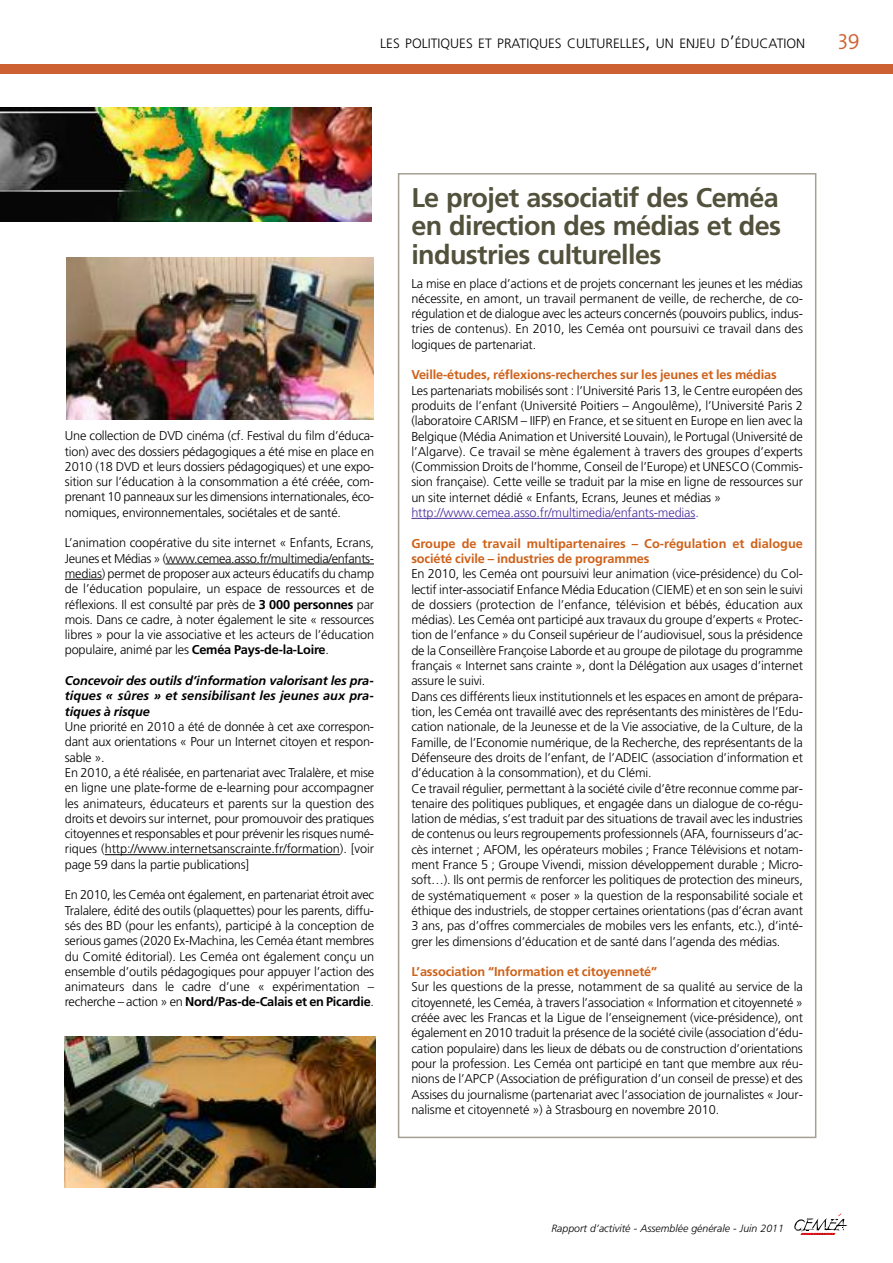
<style>
.page{position:relative;width:893px;height:1263px;background:#fff}
.page>*{position:absolute;margin:0;border:0;box-sizing:border-box;transform-origin:0 0}
.t1{font:700 27px/28.5px "Frutiger";letter-spacing:-.02em;color:#52513c;text-align:justify}
.t2{font:300 21px "The Mix";color:#ce6131}
.t3{font:300 13.5px "Frutiger";color:#000}
.t4{font:300 12.75px/15.3px "Frutiger";letter-spacing:-.01em;color:#000;text-align:justify}
.t5{font:700 12.75px/15.3px "Frutiger";letter-spacing:-.01em;color:#ce6119}
.t6{font:italic 700 12.75px/15.3px "Frutiger";color:#000;text-align:justify}
.t7{font:300 12.75px "Frutiger";letter-spacing:-.01em;color:#4b309c}
.t8{font:italic 300 10.5px "Frutiger";color:#000}
.s1{font-size:18px}
.s2{font-weight:700}
</style>
<div class="page">
<div style="left:0;top:65px;width:892px;height:9px;background:#ce6131"></div>
<svg style="left:794px;top:1213px;width:53px;height:21px"></svg>
<hr style="left:166px;top:564px;width:208px;height:1px;background:#000">
<hr style="left:65px;top:579px;width:37px;height:1px;background:#000">
<hr style="left:105px;top:854px;width:235px;height:1px;background:#000">
<img style="left:0;top:108px;width:371px;height:114px">
<div style="left:398px;top:173px;width:418px;height:965px;border:2px solid #a4a092"></div>
<hr style="left:411px;top:518px;width:284px;height:1px;background:#4b309c">
<img style="left:67px;top:258px;width:306px;height:161px">
<img style="left:64px;top:1036px;width:311px;height:152px">
<p class="t3" style="left:380px;top:35px;width:426px">LES POLITIQUES ET PRATIQUES CULTURELLES<span class="s1">,</span> UN ENJEU D<span class="s1">’</span>ÉDUCATION</p>
<h2 class="t2" style="left:838px;top:21px;width:23px">39</h2>
<p class="t4" style="left:65px;top:428px;width:311px">Une collection de DVD cinéma (cf. Festival du film d’éduca&shy;tion) avec des dossiers pédagogiques a été mise en place en 2010 (18 DVD et leurs dossiers pédagogiques) et une expo&shy;sition sur l’éducation à la consommation a été créée, com&shy;prenant 10 panneaux sur les dimensions internationales, éco&shy;nomiques, environnementales, sociétales et de santé.</p>
<p class="t4" style="left:65px;top:535px;width:311px">L’animation coopérative du site internet « Enfants, Ecrans, Jeunes et Médias » (www.cemea.asso.fr/multimedia/enfants&shy;medias) permet de proposer aux acteurs éducatifs du champ de l’éducation populaire, un espace de ressources et de réflexions. Il est consulté par près de <span class="s2">3 000 personnes</span> par mois. Dans ce cadre, à noter également le site « ressources libres » pour la vie associative et les acteurs de l’éducation populaire, animé par les <span class="s2">Ceméa Pays-de-la-Loire</span>.</p>
<p class="t6" style="left:65px;top:673px;width:311px">Concevoir des outils d’information valorisant les pra&shy;tiques « sûres » et sensibilisant les jeunes aux pra&shy;tiques à risque</p>
<p class="t4" style="left:65px;top:719px;width:311px;text-align:left">Une priorité en 2010 a été de donnée à cet axe correspon&shy;dant aux orientations « Pour un Internet citoyen et respon&shy;sable ».<br>En 2010, a été réalisée, en partenariat avec Tralalère, et mise en ligne une plate-forme de e-learning pour accompagner les animateurs, éducateurs et parents sur la question des droits et devoirs sur internet, pour promouvoir des pratiques citoyennes et responsables et pour prévenir les risques numé&shy;riques (http://www.internetsanscrainte.fr/formation). [voir page 59 dans la partie publications]</p>
<p class="t4" style="left:65px;top:887px;width:311px">En 2010, les Ceméa ont également, en partenariat étroit avec Tralalere, édité des outils (plaquettes) pour les parents, diffu&shy;sés des BD (pour les enfants), participé à la conception de serious games (2020 Ex-Machina, les Ceméa étant membres du Comité éditorial). Les Ceméa ont également conçu un ensemble d’outils pédagogiques pour appuyer l’action des animateurs dans le cadre d’une « expérimentation – recherche – action » en <span class="s2">Nord/Pas-de-Calais et en Picardie</span>.</p>
<h1 class="t1" style="left:411px;top:183px;width:371px">Le projet associatif des Ceméa en direction des médias et des industries culturelles</h1>
<p class="t4" style="left:411px;top:275px;width:393px">La mise en place d’actions et de projets concernant les jeunes et les médias nécessite, en amont, un travail permanent de veille, de recherche, de co&shy;régulation et de dialogue avec les acteurs concernés (pouvoirs publics, indus&shy;tries de contenus). En 2010, les Ceméa ont poursuivi ce travail dans des logiques de partenariat.</p>
<p class="t5" style="left:411px;top:367px;width:367px">Veille-études, réflexions-recherches sur les jeunes et les médias</p>
<p class="t4" style="left:411px;top:383px;width:393px">Les partenariats mobilisés sont : l’Université Paris 13, le Centre européen des produits de l’enfant (Université Poitiers – Angoulême), l’Université Paris 2 (laboratoire CARISM – IIFP) en France, et se situent en Europe en lien avec la Belgique (Média Animation et Université Louvain), le Portugal (Université de l’Algarve). Ce travail se mène également à travers des groupes d’experts (Commission Droits de l’homme, Conseil de l’Europe) et UNESCO (Commis&shy;sion française). Cette veille se traduit par la mise en ligne de ressources sur un site internet dédié « Enfants, Ecrans, Jeunes et médias »</p>
<p class="t7" style="left:411px;top:505px;width:289px">http://www.cemea.asso.fr/multimedia/enfants-medias.</p>
<p class="t5" style="left:411px;top:535px;width:393px">Groupe de travail multipartenaires – Co-régulation et dialogue société civile – industries de programmes</p>
<p class="t4" style="left:411px;top:566px;width:393px;text-align:left">En 2010, les Ceméa ont poursuivi leur animation (vice-présidence) du Col&shy;lectif inter-associatif Enfance Média Education (CIEME) et en son sein le suivi de dossiers (protection de l’enfance, télévision et bébés, éducation aux médias). Les Ceméa ont participé aux travaux du groupe d’experts « Protec&shy;tion de l’enfance » du Conseil supérieur de l’audiovisuel, sous la présidence de la Conseillère Françoise Laborde et au groupe de pilotage du programme français « Internet sans crainte », dont la Délégation aux usages d’internet assure le suivi.<br>Dans ces différents lieux institutionnels et les espaces en amont de prépara&shy;tion, les Ceméa ont travaillé avec des représentants des ministères de l’Edu&shy;cation nationale, de la Jeunesse et de la Vie associative, de la Culture, de la Famille, de l’Economie numérique, de la Recherche, des représentants de la Défenseure des droits de l’enfant, de l’ADEIC (association d’information et d’éducation à la consommation), et du Clémi.<br>Ce travail régulier, permettant à la société civile d’être reconnue comme par&shy;tenaire des politiques publiques, et engagée dans un dialogue de co-régu&shy;lation de médias, s’est traduit par des situations de travail avec les industries de contenus ou leurs regroupements professionnels (AFA, fournisseurs d’ac&shy;cès internet ; AFOM, les opérateurs mobiles ; France Télévisions et notam&shy;ment France 5 ; Groupe Vivendi, mission développement durable ; Micro&shy;soft…). Ils ont permis de renforcer les politiques de protection des mineurs, de systématiquement « poser » la question de la responsabilité sociale et éthique des industriels, de stopper certaines orientations (pas d’écran avant 3 ans, pas d’offres commerciales de mobiles vers les enfants, etc.), d’inté&shy;grer les dimensions d’éducation et de santé dans l’agenda des médias.</p>
<p class="t5" style="left:411px;top:964px;width:247px">L’association “Information et citoyenneté”</p>
<p class="t4" style="left:411px;top:979px;width:393px">Sur les questions de la presse, notamment de sa qualité au service de la citoyenneté, les Ceméa, à travers l’association « Information et citoyenneté » créée avec les Francas et la Ligue de l’enseignement (vice-présidence), ont également en 2010 traduit la présence de la société civile (association d’édu&shy;cation populaire) dans les lieux de débats ou de construction d’orientations pour la profession. Les Ceméa ont participé en tant que membre aux réu&shy;nions de l’APCP (Association de préfiguration d’un conseil de presse) et des Assises du journalisme (partenariat avec l’association de journalistes « Jour&shy;nalisme et citoyenneté ») à Strasbourg en novembre 2010.</p>
<p class="t8" style="left:551px;top:1223px;width:234px">Rapport d’activité - Assemblée générale - Juin 2011</p>
</div>
